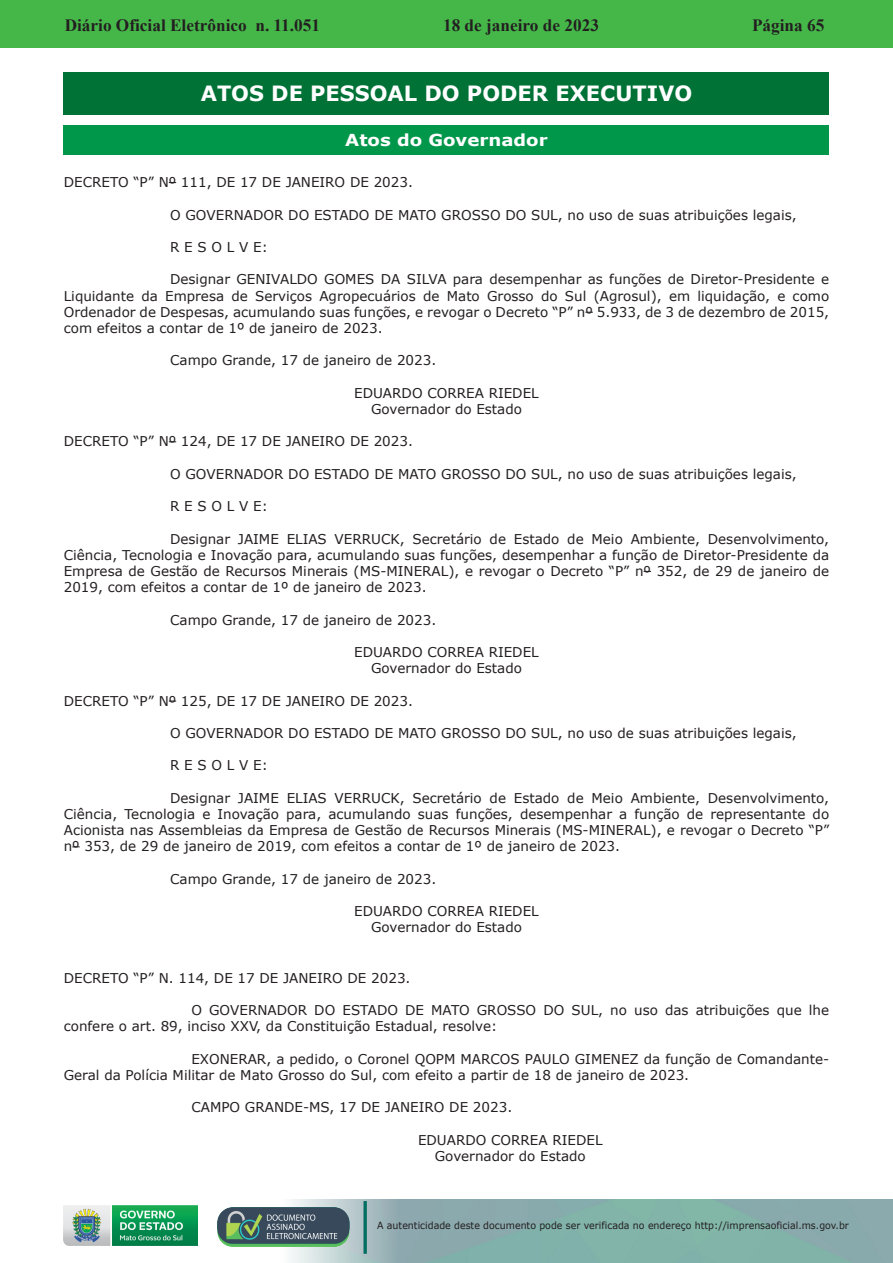
<style>
.page{position:relative;width:893px;height:1263px;background:#fff}
.page>*{position:absolute;margin:0;border:0;box-sizing:border-box;transform-origin:0 0}
.Atos_de_Pessoal_Exec{font:700 21px "Verdana";color:#fff}
.t1{font:700 17.25px "Times New Roman";color:#231f20}
.Atos_Pessoal_Executi{font:700 16.5px "Verdana";color:#fff;scale:1.1 1}
.t2{font:13.5px/16.2px "Verdana";color:#231f20;text-align:justify}
.t3{font:9.9px "Verdana";color:#231f20;scale:.95 1}
</style>
<div class="page">
<div style="left:0;top:0;width:893px;height:48px;background:#45b749"></div>
<img style="left:63px;top:1199px;width:830px;height:64px">
<img style="left:364px;top:1202px;width:2px;height:51px">
<img style="left:218px;top:1207px;width:132px;height:39px">
<img style="left:64px;top:1205px;width:134px;height:41px">
<div style="left:64px;top:72px;width:765px;height:42px;background:#007236"></div>
<div style="left:64px;top:125px;width:765px;height:30px;background:#00974a"></div>
<p class="t1" style="left:65px;top:13px;width:257px">Diário Oficial Eletrônico n. 11.051</p>
<p class="t1" style="left:443px;top:13px;width:157px">18 de janeiro de 2023</p>
<p class="t1" style="left:752px;top:13px;width:74px">Página 65</p>
<p class="Atos_de_Pessoal_Exec" style="left:201px;top:79px;width:493px">ATOS DE PESSOAL DO PODER EXECUTIVO</p>
<p class="Atos_Pessoal_Executi" style="left:345px;top:128px;width:186px">Atos do Governador</p>
<p class="t2" style="left:64px;top:174px;width:351px">DECRETO “P” Nº 111, DE 17 DE JANEIRO DE 2023.</p>
<p class="t2" style="left:170px;top:206px;width:628px">O GOVERNADOR DO ESTADO DE MATO GROSSO DO SUL, no uso de suas atribuições legais,</p>
<p class="t2" style="left:170px;top:239px;width:99px">R E S O L V E:</p>
<p class="t2" style="left:64px;top:271px;width:767px;text-indent:106px">Designar GENIVALDO GOMES DA SILVA para desempenhar as funções de Diretor-Presidente e Liquidante da Empresa de Serviços Agropecuários de Mato Grosso do Sul (Agrosul), em liquidação, e como Ordenador de Despesas, acumulando suas funções, e revogar o Decreto “P” nº 5.933, de 3 de dezembro de 2015, com efeitos a contar de 1º de janeiro de 2023.</p>
<p class="t2" style="left:170px;top:352px;width:268px">Campo Grande, 17 de janeiro de 2023.</p>
<p class="t2" style="left:354px;top:385px;width:186px">EDUARDO CORREA RIEDEL</p>
<p class="t2" style="left:371px;top:401px;width:152px">Governador do Estado</p>
<p class="t2" style="left:64px;top:433px;width:351px">DECRETO “P” Nº 124, DE 17 DE JANEIRO DE 2023.</p>
<p class="t2" style="left:170px;top:466px;width:628px">O GOVERNADOR DO ESTADO DE MATO GROSSO DO SUL, no uso de suas atribuições legais,</p>
<p class="t2" style="left:170px;top:498px;width:99px">R E S O L V E:</p>
<p class="t2" style="left:64px;top:530px;width:767px;text-indent:106px">Designar JAIME ELIAS VERRUCK, Secretário de Estado de Meio Ambiente, Desenvolvimento, Ciência, Tecnologia e Inovação para, acumulando suas funções, desempenhar a função de Diretor-Presidente da Empresa de Gestão de Recursos Minerais (MS-MINERAL), e revogar o Decreto “P” nº 352, de 29 de janeiro de 2019, com efeitos a contar de 1º de janeiro de 2023.</p>
<p class="t2" style="left:170px;top:611px;width:268px">Campo Grande, 17 de janeiro de 2023.</p>
<p class="t2" style="left:354px;top:644px;width:186px">EDUARDO CORREA RIEDEL</p>
<p class="t2" style="left:371px;top:660px;width:152px">Governador do Estado</p>
<p class="t2" style="left:64px;top:692px;width:351px">DECRETO “P” Nº 125, DE 17 DE JANEIRO DE 2023.</p>
<p class="t2" style="left:170px;top:725px;width:628px">O GOVERNADOR DO ESTADO DE MATO GROSSO DO SUL, no uso de suas atribuições legais,</p>
<p class="t2" style="left:170px;top:757px;width:99px">R E S O L V E:</p>
<p class="t2" style="left:64px;top:790px;width:767px;text-indent:106px">Designar JAIME ELIAS VERRUCK, Secretário de Estado de Meio Ambiente, Desenvolvimento, Ciência, Tecnologia e Inovação para, acumulando suas funções, desempenhar a função de representante do Acionista nas Assembleias da Empresa de Gestão de Recursos Minerais (MS-MINERAL), e revogar o Decreto “P” nº 353, de 29 de janeiro de 2019, com efeitos a contar de 1º de janeiro de 2023.</p>
<p class="t2" style="left:170px;top:871px;width:268px">Campo Grande, 17 de janeiro de 2023.</p>
<p class="t2" style="left:354px;top:903px;width:186px">EDUARDO CORREA RIEDEL</p>
<p class="t2" style="left:371px;top:919px;width:152px">Governador do Estado</p>
<p class="t2" style="left:64px;top:970px;width:348px">DECRETO “P” N. 114, DE 17 DE JANEIRO DE 2023.</p>
<p class="t2" style="left:64px;top:1002px;width:767px;text-indent:128px">O GOVERNADOR DO ESTADO DE MATO GROSSO DO SUL, no uso das atribuições que lhe confere o art. 89, inciso XXV, da Constituição Estadual, resolve:</p>
<p class="t2" style="left:64px;top:1051px;width:767px;text-indent:128px">EXONERAR, a pedido, o Coronel QOPM MARCOS PAULO GIMENEZ da função de Comandante-<br>Geral da Polícia Militar de Mato Grosso do Sul, com efeito a partir de 18 de janeiro de 2023.</p>
<p class="t2" style="left:191px;top:1099px;width:322px">CAMPO GRANDE-MS, 17 DE JANEIRO DE 2023.</p>
<p class="t2" style="left:418px;top:1132px;width:186px">EDUARDO CORREA RIEDEL</p>
<p class="t2" style="left:435px;top:1148px;width:152px">Governador do Estado</p>
<p class="t3" style="left:377px;top:1219px;width:498px">A autenticidade deste documento pode ser verificada no endereço http://imprensaoficial.ms.gov.br</p>
</div>
